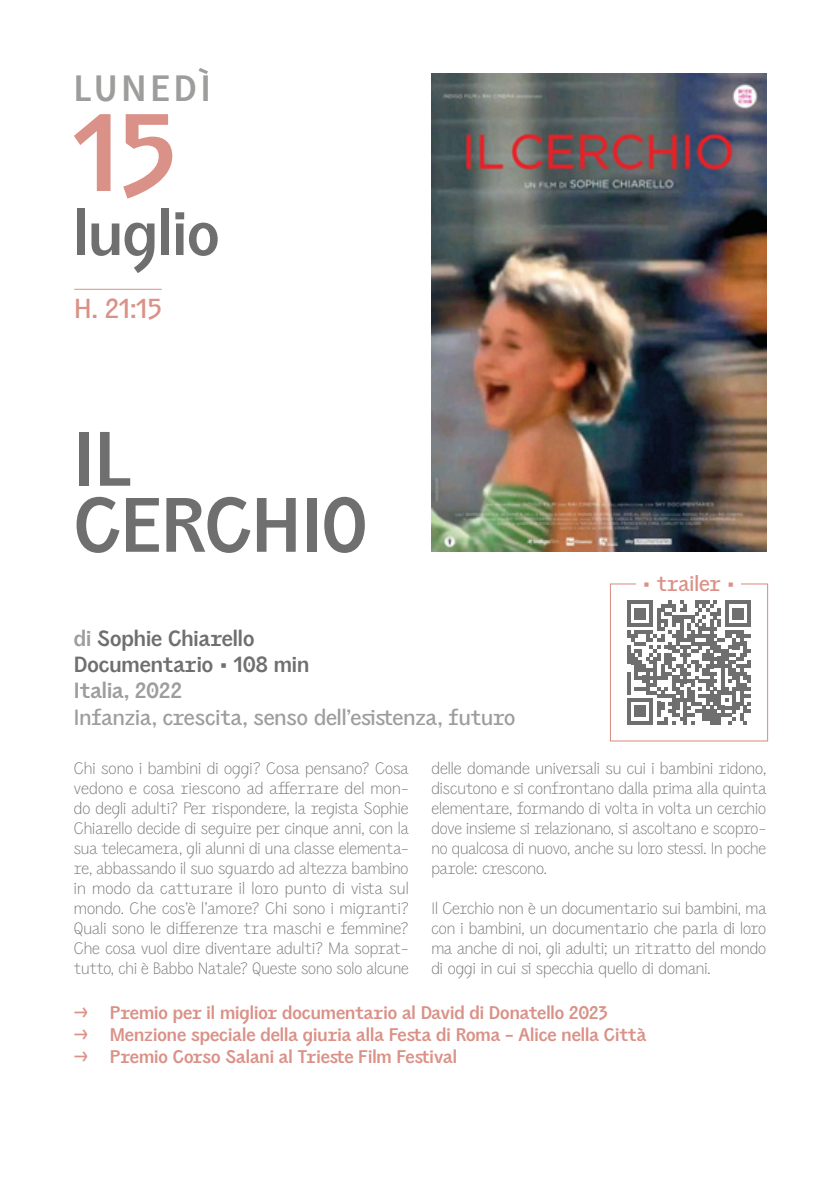
<style>
.page{position:relative;width:840px;height:1191px;background:#fff}
.page>*{position:absolute;margin:0;border:0;box-sizing:border-box;transform-origin:0 0}
.t1{font:600 120px "PP Air";color:#da9187}
.t2{font:600 84px/66px "PP Air";letter-spacing:-.005em;color:#706f6f}
.t3{font:600 68px "PP Air";color:#706f6f}
.t4{font:600 40px "PP Air";letter-spacing:.1em;color:#9d9d9c}
.t5{font:500 30px "PP Air";color:#da9187}
.t6{font:500 24px "PP Air";color:#9d9d9c}
.t7{font:600 24px/26px "PP Air";color:#706f6f}
.t8{font:600 24px "PP Air";color:#9d9d9c}
.t9{font:500 23.6px "PP Air";color:#da9187}
.t10{font:600 20px "PP Air";color:#da9187}
.t11{font:200 18px/20px "PP Air";letter-spacing:-.005em;color:#706f6f;text-align:justify}
.s1{color:#9d9d9c}
</style>
<div class="page">
<img style="left:431px;top:74px;width:334px;height:478px">
<svg style="left:627px;top:600px;width:123px;height:124px"></svg>
<div style="left:609px;top:583px;width:158px;height:158px;border:1px solid #da9187"></div>
<div style="left:636px;top:574px;width:104px;height:16px;background:#fff"></div>
<hr style="left:74px;top:289px;width:87px;height:1px;background:#da9187">
<h3 class="t4" style="left:74px;top:66px;width:138px">LUNEDÌ</h3>
<h1 class="t1" style="left:74px;top:85px;width:104px">15</h1>
<h3 class="t3" style="left:74px;top:195px;width:147px">luglio</h3>
<h3 class="t5" style="left:74px;top:292px;width:89px">H. 21:15</h3>
<h2 class="t2" style="left:74px;top:428px;width:295px">IL<br>CERCHIO</h2>
<h3 class="t7" style="left:74px;top:626px;width:237px"><span class="s1">di</span> Sophie Chiarello<br>Documentario • 108 min</h3>
<h3 class="t8" style="left:74px;top:677px;width:109px">Italia, 2022</h3>
<h3 class="t6" style="left:74px;top:703px;width:443px">Infanzia, crescita, senso dell’esistenza, futuro</h3>
<h3 class="t9" style="left:642px;top:570px;width:95px">• trailer •</h3>
<p class="t11" style="left:74px;top:758px;width:336px">Chi sono i bambini di oggi? Cosa pensano? Cosa vedono e cosa riescono ad afferrare del mon&shy;do degli adulti? Per rispondere, la regista Sophie Chiarello decide di seguire per cinque anni, con la sua telecamera, gli alunni di una classe elementa&shy;re, abbassando il suo sguardo ad altezza bambino in modo da catturare il loro punto di vista sul mondo. Che cos’è l’amore? Chi sono i migranti?<br>Quali sono le differenze tra maschi e femmine?<br>Che cosa vuol dire diventare adulti? Ma soprat&shy;tutto, chi è Babbo Natale? Queste sono solo alcune</p>
<p class="t11" style="left:431px;top:758px;width:336px">delle domande universali su cui i bambini ridono, discutono e si confrontano dalla prima alla quinta elementare, formando di volta in volta un cerchio dove insieme si relazionano, si ascoltano e scopro&shy;no qualcosa di nuovo, anche su loro stessi. In poche parole: crescono.</p>
<p class="t11" style="left:431px;top:898px;width:336px">Il Cerchio non è un documentario sui bambini, ma con i bambini, un documentario che parla di loro ma anche di noi, gli adulti; un ritratto del mondo di oggi in cui si specchia quello di domani.</p>
<p class="t10" style="left:74px;top:1001px;width:535px">→ Premio per il miglior documentario al David di Donatello 2023</p>
<p class="t10" style="left:74px;top:1023px;width:574px">→ Menzione speciale della giuria alla Festa di Roma - Alice nella Città</p>
<p class="t10" style="left:74px;top:1045px;width:384px">→ Premio Corso Salani al Trieste Film Festival</p>
</div>
